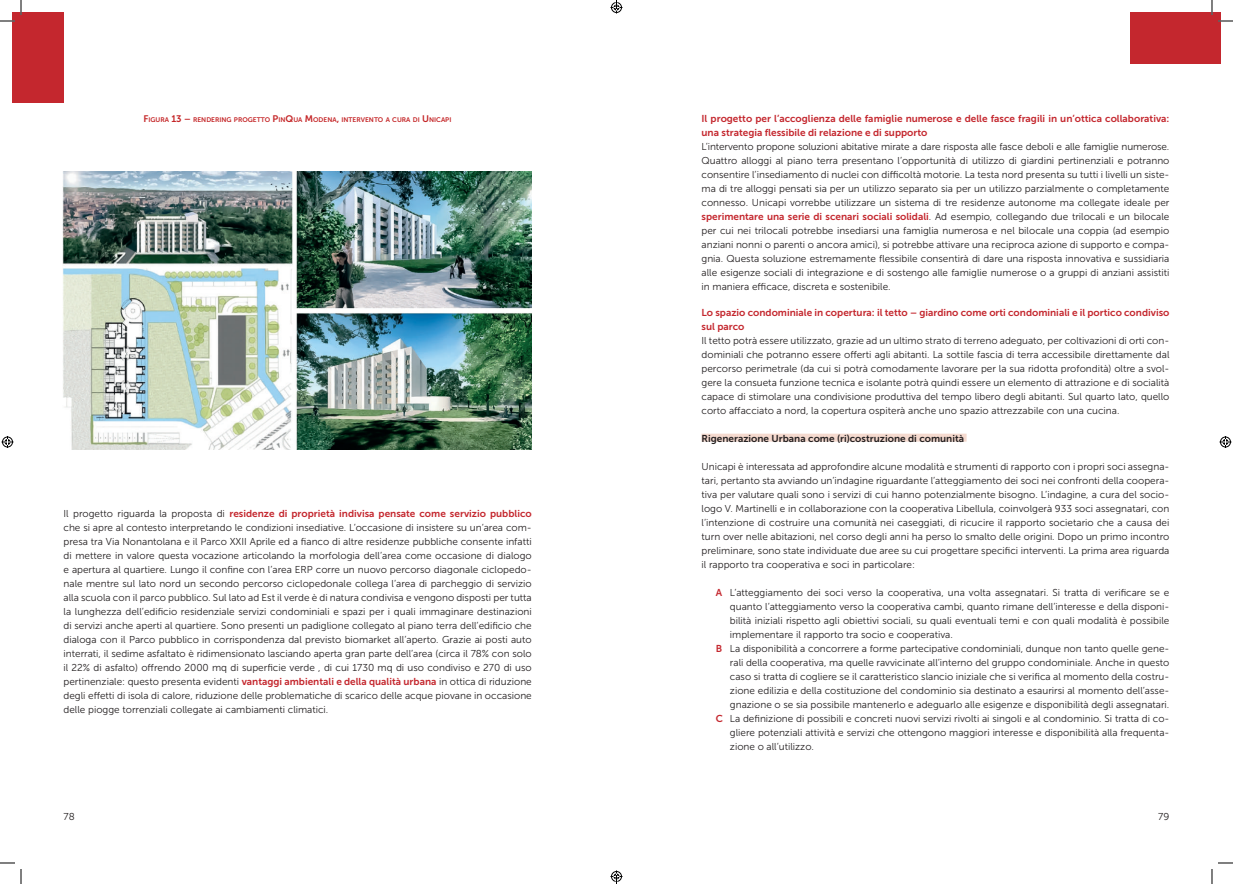
<style>
.page{position:relative;width:1233px;height:884px;background:#fff}
.page>*{position:absolute;margin:0;border:0;box-sizing:border-box;transform-origin:0 0}
.t1{font:10px/14px "Museo Sans 300";color:#231f20;text-align:justify}
.t2{font:10px/14px "Museo Sans 700";color:#c4272e}
.t3{font:10px "Museo Sans 700";color:#231f20}
.t4{font:6.7px "Museo Sans 700";color:#c42426}
.s1{font-size:9.5px}
.s2{font-family:"Museo Sans 300";color:#231f20}
.s3{font-family:"Museo Sans 700";color:#c4272e}
</style>
<div class="page">
<div style="left:12px;top:12px;width:52px;height:91px;background:#c4272e"></div>
<div style="left:1129px;top:12px;width:91px;height:52px;background:#c4272e"></div>
<img style="left:63px;top:171px;width:468px;height:278px">
<div style="left:701px;top:434px;width:265px;height:8px;background:#f5dacf"></div>
<svg style="left:1218px;top:20px;width:15px;height:2px"></svg>
<svg style="left:1218px;top:862px;width:15px;height:2px"></svg>
<svg style="left:0;top:0;width:22px;height:22px"></svg>
<svg style="left:0;top:862px;width:22px;height:22px"></svg>
<svg style="left:1211px;top:0;width:1px;height:15px"></svg>
<svg style="left:1211px;top:869px;width:1px;height:15px"></svg>
<svg style="left:2px;top:436px;width:12px;height:12px"></svg>
<svg style="left:1219px;top:436px;width:12px;height:12px"></svg>
<svg style="left:610px;top:0;width:12px;height:14px"></svg>
<svg style="left:610px;top:870px;width:12px;height:14px"></svg>
<p class="t4" style="left:143px;top:116px;width:309px"><span class="s1">F</span>IGURA <span class="s1">13 –</span> RENDERING PROGETTO <span class="s1">P</span>IN<span class="s1">Q</span>UA <span class="s1">M</span>ODENA<span class="s1">,</span> INTERVENTO A CURA DI <span class="s1">U</span> NICAPI</p>
<p class="t2" style="left:701px;top:112px;width:469px">Il progetto per l’accoglienza delle famiglie numerose e delle fasce fragili in un’ottica collaborativa: una strategia flessibile di relazione e di supporto</p>
<p class="t1" style="left:701px;top:140px;width:469px">L’intervento propone soluzioni abitative mirate a dare risposta alle fasce deboli e alle famiglie numerose.<br>Quattro alloggi al piano terra presentano l’opportunità di utilizzo di giardini pertinenziali e potranno consentire l’insediamento di nuclei con difficoltà motorie. La testa nord presenta su tutti i livelli un siste&shy;ma di tre alloggi pensati sia per un utilizzo separato sia per un utilizzo parzialmente o completamente connesso. Unicapi vorrebbe utilizzare un sistema di tre residenze autonome ma collegate ideale per</p>
<p class="t2" style="left:701px;top:210px;width:469px">sperimentare una serie di scenari sociali solidali<span class="s2">. Ad esempio, collegando due trilocali e un bilocale</span></p>
<p class="t1" style="left:701px;top:224px;width:469px">per cui nei trilocali potrebbe insediarsi una famiglia numerosa e nel bilocale una coppia (ad esempio anziani nonni o parenti o ancora amici), si potrebbe attivare una reciproca azione di supporto e compa&shy;gnia. Questa soluzione estremamente flessibile consentirà di dare una risposta innovativa e sussidiaria alle esigenze sociali di integrazione e di sostengo alle famiglie numerose o a gruppi di anziani assistiti in maniera efficace, discreta e sostenibile.</p>
<p class="t2" style="left:701px;top:305px;width:469px">Lo spazio condominiale in copertura: il tetto – giardino come orti condominiali e il portico condiviso sul parco</p>
<p class="t1" style="left:701px;top:333px;width:469px">Il tetto potrà essere utilizzato, grazie ad un ultimo strato di terreno adeguato, per coltivazioni di orti con&shy;dominiali che potranno essere offerti agli abitanti. La sottile fascia di terra accessibile direttamente dal percorso perimetrale (da cui si potrà comodamente lavorare per la sua ridotta profondità) oltre a svol&shy;gere la consueta funzione tecnica e isolante potrà quindi essere un elemento di attrazione e di socialità capace di stimolare una condivisione produttiva del tempo libero degli abitanti. Sul quarto lato, quello corto affacciato a nord, la copertura ospiterà anche uno spazio attrezzabile con una cucina.</p>
<p class="t3" style="left:701px;top:433px;width:264px">Rigenerazione Urbana come (ri)costruzione di comunità</p>
<p class="t1" style="left:701px;top:459px;width:469px">Unicapi è interessata ad approfondire alcune modalità e strumenti di rapporto con i propri soci assegna&shy;tari, pertanto sta avviando un’indagine riguardante l’atteggiamento dei soci nei confronti della coopera&shy;tiva per valutare quali sono i servizi di cui hanno potenzialmente bisogno. L’indagine, a cura del socio&shy;logo V. Martinelli e in collaborazione con la cooperativa Libellula, coinvolgerà 933 soci assegnatari, con l’intenzione di costruire una comunità nei caseggiati, di ricucire il rapporto societario che a causa dei turn over nelle abitazioni, nel corso degli anni ha perso lo smalto delle origini. Dopo un primo incontro preliminare, sono state individuate due aree su cui progettare specifici interventi. La prima area riguarda il rapporto tra cooperativa e soci in particolare:</p>
<p class="t1" style="left:715px;top:585px;width:455px"><span class="s3">A</span> L’atteggiamento dei soci verso la cooperativa, una volta assegnatari. Si tratta di verificare se e</p>
<p class="t1" style="left:730px;top:599px;width:441px">quanto l’atteggiamento verso la cooperativa cambi, quanto rimane dell’interesse e della disponi-</p>
<p class="t1" style="left:730px;top:613px;width:441px">bilità iniziali rispetto agli obiettivi sociali, su quali eventuali temi e con quali modalità è possibile</p>
<p class="t1" style="left:730px;top:627px;width:224px">implementare il rapporto tra socio e cooperativa.</p>
<p class="t1" style="left:715px;top:641px;width:455px"><span class="s3">B</span> La disponibilità a concorrere a forme partecipative condominiali, dunque non tanto quelle gene-</p>
<p class="t1" style="left:730px;top:655px;width:441px">rali della cooperativa, ma quelle ravvicinate all’interno del gruppo condominiale. Anche in questo</p>
<p class="t1" style="left:730px;top:669px;width:441px">caso si tratta di cogliere se il caratteristico slancio iniziale che si verifica al momento della costru-</p>
<p class="t1" style="left:730px;top:683px;width:441px">zione edilizia e della costituzione del condominio sia destinato a esaurirsi al momento dell’asse-</p>
<p class="t1" style="left:730px;top:697px;width:441px">gnazione o se sia possibile mantenerlo e adeguarlo alle esigenze e disponibilità degli assegnatari.</p>
<p class="t1" style="left:715px;top:711px;width:455px"><span class="s3">C</span> La definizione di possibili e concreti nuovi servizi rivolti ai singoli e al condominio. Si tratta di co-</p>
<p class="t1" style="left:730px;top:725px;width:441px">gliere potenziali attività e servizi che ottengono maggiori interesse e disponibilità alla frequenta-</p>
<p class="t1" style="left:730px;top:739px;width:86px">zione o all’utilizzo.</p>
<p class="t2" style="left:64px;top:506px;width:470px"><span class="s2">Il progetto riguarda la proposta di</span> residenze di proprietà indivisa pensate come servizio pubblico</p>
<p class="t1" style="left:64px;top:520px;width:470px">che si apre al contesto interpretando le condizioni insediative. L’occasione di insistere su un’area com&shy;presa tra Via Nonantolana e il Parco XXII Aprile ed a fianco di altre residenze pubbliche consente infatti di mettere in valore questa vocazione articolando la morfologia dell’area come occasione di dialogo e apertura al quartiere. Lungo il confine con l’area ERP corre un nuovo percorso diagonale ciclopedo&shy;nale mentre sul lato nord un secondo percorso ciclopedonale collega l’area di parcheggio di servizio alla scuola con il parco pubblico. Sul lato ad Est il verde è di natura condivisa e vengono disposti per tutta la lunghezza dell’edificio residenziale servizi condominiali e spazi per i quali immaginare destinazioni di servizi anche aperti al quartiere. Sono presenti un padiglione collegato al piano terra dell’edificio che dialoga con il Parco pubblico in corrispondenza dal previsto biomarket all’aperto. Grazie ai posti auto interrati, il sedime asfaltato è ridimensionato lasciando aperta gran parte dell’area (circa il 78% con solo il 22% di asfalto) offrendo 2000 mq di superficie verde , di cui 1730 mq di uso condiviso e 270 di uso pertinenziale: questo presenta evidenti <span class="s3">vantaggi ambientali e della qualità urbana</span> in ottica di riduzione degli effetti di isola di calore, riduzione delle problematiche di scarico delle acque piovane in occasione delle piogge torrenziali collegate ai cambiamenti climatici.</p>
<p class="t1" style="left:64px;top:810px;width:13px">78</p>
<p class="t1" style="left:1158px;top:810px;width:13px">79</p>
</div>
